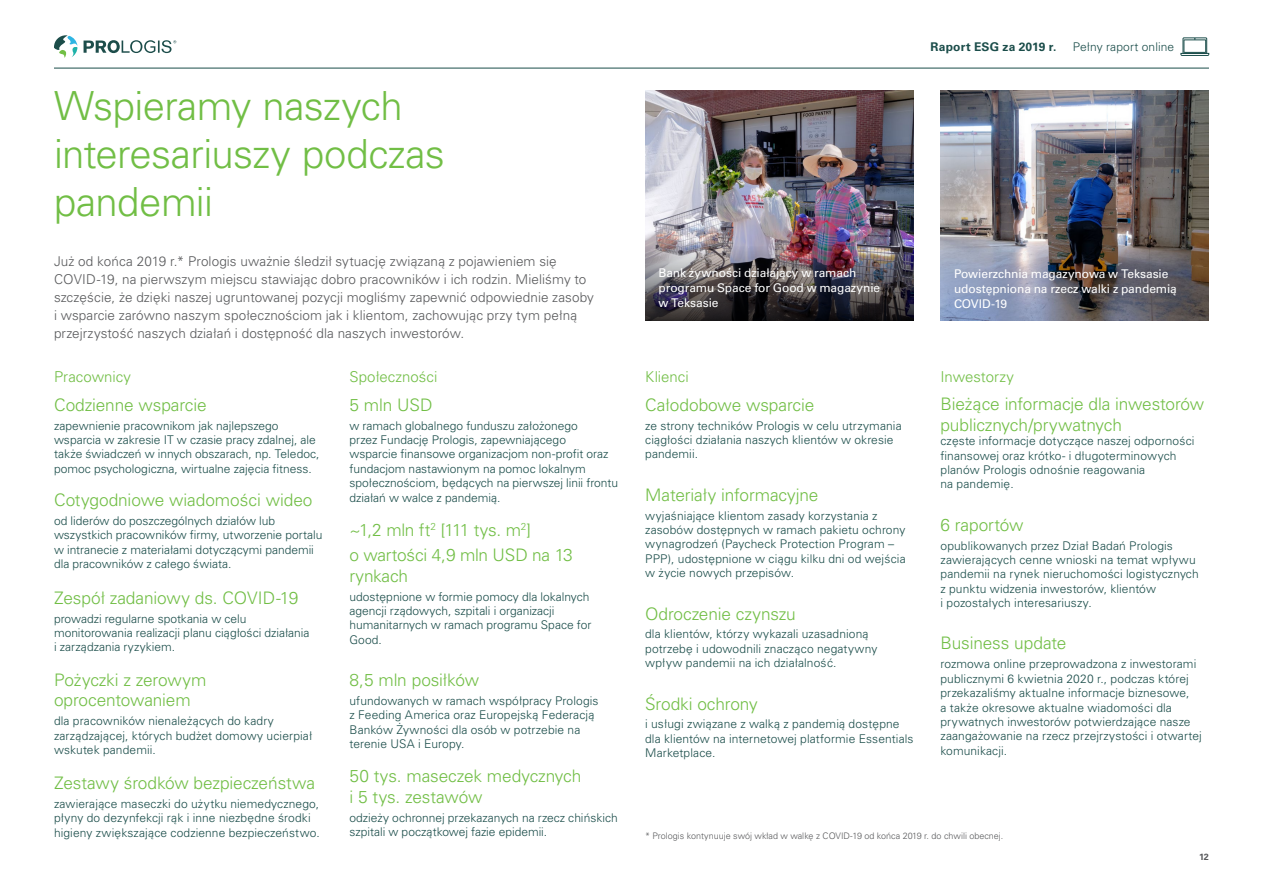
<style>
.page{position:relative;width:1263px;height:893px;background:#fff}
.page>*{position:absolute;margin:0;border:0;box-sizing:border-box;transform-origin:0 0}
.t1{font:300 40.2px/48.2px "Univers LT Pro 45";letter-spacing:-.015em;color:#71be45}
.t2{font:300 17.25px/20.7px "Univers LT Pro 45";letter-spacing:-.005em;color:#71be45}
.t3{font:300 15px "Univers LT Pro 45";color:#71be45}
.t4{font:300 13.5px/18px "Univers LT Pro 45";letter-spacing:.005em;color:#58595b}
.t5{font:300 12px/14.4px "Univers LT Pro 45";letter-spacing:.005em;color:#1b4d4a}
.t6{font:12px/15px "Univers LT Pro 55 Roman";letter-spacing:-.005em;color:#fff}
.t7{font:700 12px "Univers LT Pro 65";letter-spacing:.02em;color:#1b4d4a}
.t8{font:300 9px "Univers LT Pro 45";color:#58595b}
.t9{font:700 9px "Univers LT Pro 65";color:#58595b}
</style>
<div class="page">
<img style="left:940px;top:91px;width:269px;height:229px">
<img style="left:645px;top:91px;width:268px;height:139px">
<img style="left:645px;top:230px;width:268px;height:91px">
<hr style="left:54px;top:68px;width:1155px;height:1px;background:#1b4d4a">
<svg style="left:54px;top:35px;width:23px;height:23px"></svg>
<svg style="left:84px;top:40px;width:92px;height:13px"></svg>
<svg style="left:1180px;top:37px;width:29px;height:19px"></svg>
<h1 class="t1" style="left:54px;top:80px;width:392px">Wspieramy naszych interesariuszy podczas pandemii</h1>
<p class="t4" style="left:54px;top:252px;width:541px">Już od końca 2019 r.* Prologis uważnie śledził sytuację związaną z pojawieniem się COVID-19, na pierwszym miejscu stawiając dobro pracowników i ich rodzin. Mieliśmy to szczęście, że dzięki naszej ugruntowanej pozycji mogliśmy zapewnić odpowiednie zasoby i wsparcie zarówno naszym społecznościom jak i klientom, zachowując przy tym pełną przejrzystość naszych działań i dostępność dla naszych inwestorów.</p>
<p class="t3" style="left:54px;top:367px;width:78px">Pracownicy</p>
<h2 class="t2" style="left:54px;top:394px;width:154px">Codzienne wsparcie</h2>
<p class="t5" style="left:54px;top:418px;width:267px">zapewnienie pracownikom jak najlepszego wsparcia w zakresie IT w czasie pracy zdalnej, ale także świadczeń w innych obszarach, np. Teledoc, pomoc psychologiczna, wirtualne zajęcia fitness.</p>
<h2 class="t2" style="left:54px;top:489px;width:260px">Cotygodniowe wiadomości wideo</h2>
<p class="t5" style="left:54px;top:513px;width:270px">od liderów do poszczególnych działów lub wszystkich pracowników firmy, utworzenie portalu w intranecie z materiałami dotyczącymi pandemii dla pracowników z całego świata.</p>
<h2 class="t2" style="left:54px;top:587px;width:246px">Zespół zadaniowy ds. COVID-19</h2>
<p class="t5" style="left:54px;top:611px;width:257px">prowadzi regularne spotkania w celu monitorowania realizacji planu ciągłości działania i zarządzania ryzykiem.</p>
<h2 class="t2" style="left:54px;top:669px;width:154px">Pożyczki z zerowym oprocentowaniem</h2>
<p class="t5" style="left:54px;top:713px;width:259px">dla pracowników nienależących do kadry zarządzającej, których budżet domowy ucierpiał wskutek pandemii.</p>
<h2 class="t2" style="left:54px;top:772px;width:263px">Zestawy środków bezpieczeństwa</h2>
<p class="t5" style="left:54px;top:796px;width:267px">zawierające maseczki do użytku niemedycznego, płyny do dezynfekcji rąk i inne niezbędne środki higieny zwiększające codzienne bezpieczeństwo.</p>
<p class="t3" style="left:349px;top:367px;width:89px">Społeczności</p>
<h2 class="t2" style="left:349px;top:394px;width:85px">5 mln USD</h2>
<p class="t5" style="left:349px;top:418px;width:270px">w ramach globalnego funduszu założonego<br>przez Fundację Prologis, zapewniającego<br>wsparcie finansowe organizacjom non-profit oraz fundacjom nastawionym na pomoc lokalnym społecznościom, będących na pierwszej linii frontu działań w walce z pandemią.</p>
<h2 class="t2" style="left:349px;top:517px;width:225px;line-height:25.2px">~1,2 mln ft<sup>2</sup> [111 tys. m<sup>2</sup>]<br>o wartości 4,9 mln USD na 13</h2>
<h2 class="t2" style="left:349px;top:565px;width:60px">rynkach</h2>
<p class="t5" style="left:349px;top:589px;width:243px">udostępnione w formie pomocy dla lokalnych agencji rządowych, szpitali i organizacji humanitarnych w ramach programu Space for Good.</p>
<h2 class="t2" style="left:349px;top:669px;width:131px">8,5 mln posiłków</h2>
<p class="t5" style="left:349px;top:693px;width:251px">ufundowanych w ramach współpracy Prologis z Feeding America oraz Europejską Federacją Banków Żywności dla osób w potrzebie na terenie USA i Europy.</p>
<h2 class="t2" style="left:349px;top:765px;width:233px">50 tys. maseczek medycznych i 5 tys. zestawów</h2>
<p class="t5" style="left:349px;top:810px;width:270px">odzieży ochronnej przekazanych na rzecz chińskich szpitali w początkowej fazie epidemii.</p>
<p class="t7" style="left:930px;top:39px;width:127px">Raport ESG za 2019 r.</p>
<p class="t5" style="left:1073px;top:40px;width:103px">Pełny raport online</p>
<p class="t6" style="left:658px;top:265px;width:223px">Bank żywności działający w ramach programu Space for Good w magazynie w Teksasie</p>
<p class="t3" style="left:645px;top:367px;width:45px">Klienci</p>
<h2 class="t2" style="left:645px;top:394px;width:171px">Całodobowe wsparcie</h2>
<p class="t5" style="left:645px;top:418px;width:258px">ze strony techników Prologis w celu utrzymania ciągłości działania naszych klientów w okresie pandemii.</p>
<h2 class="t2" style="left:645px;top:484px;width:175px">Materiały informacyjne</h2>
<p class="t5" style="left:645px;top:508px;width:262px">wyjaśniające klientom zasady korzystania z zasobów dostępnych w ramach pakietu ochrony wynagrodzeń (Paycheck Protection Program – PPP), udostępnione w ciągu kilku dni od wejścia w życie nowych przepisów.</p>
<h2 class="t2" style="left:645px;top:603px;width:152px">Odroczenie czynszu</h2>
<p class="t5" style="left:645px;top:627px;width:234px">dla klientów, którzy wykazali uzasadnioną potrzebę i udowodnili znacząco negatywny wpływ pandemii na ich działalność.</p>
<h2 class="t2" style="left:645px;top:693px;width:114px">Środki ochrony</h2>
<p class="t5" style="left:645px;top:717px;width:270px">i usługi związane z walką z pandemią dostępne dla klientów na internetowej platformie Essentials<br>Marketplace.</p>
<p class="t6" style="left:954px;top:265px;width:224px">Powierzchnia magazynowa w Teksasie udostępniona na rzecz walki z pandemią<br>COVID-19</p>
<p class="t3" style="left:940px;top:367px;width:75px">Inwestorzy</p>
<h2 class="t2" style="left:940px;top:393px;width:265px">Bieżące informacje dla inwestorów publicznych/prywatnych</h2>
<p class="t5" style="left:940px;top:433px;width:256px">częste informacje dotyczące naszej odporności finansowej oraz krótko- i długoterminowych planów Prologis odnośnie reagowania<br>na pandemię.</p>
<h2 class="t2" style="left:940px;top:514px;width:84px">6 raportów</h2>
<p class="t5" style="left:940px;top:538px;width:260px">opublikowanych przez Dział Badań Prologis zawierających cenne wnioski na temat wpływu pandemii na rynek nieruchomości logistycznych z punktu widzenia inwestorów, klientów<br>i pozostałych interesariuszy.</p>
<h2 class="t2" style="left:940px;top:632px;width:127px">Business update</h2>
<p class="t5" style="left:940px;top:657px;width:263px">rozmowa online przeprowadzona z inwestorami publicznymi 6 kwietnia 2020 r., podczas której przekazaliśmy aktualne informacje biznesowe,<br>a także okresowe aktualne wiadomości dla prywatnych inwestorów potwierdzające nasze zaangażowanie na rzecz przejrzystości i otwartej komunikacji.</p>
<p class="t8" style="left:645px;top:830px;width:360px">* Prologis kontynuuje swój wkład w walkę z COVID-19 od końca 2019 r. do chwili obecnej.</p>
<p class="t9" style="left:1199px;top:851px;width:11px">12</p>
</div>
